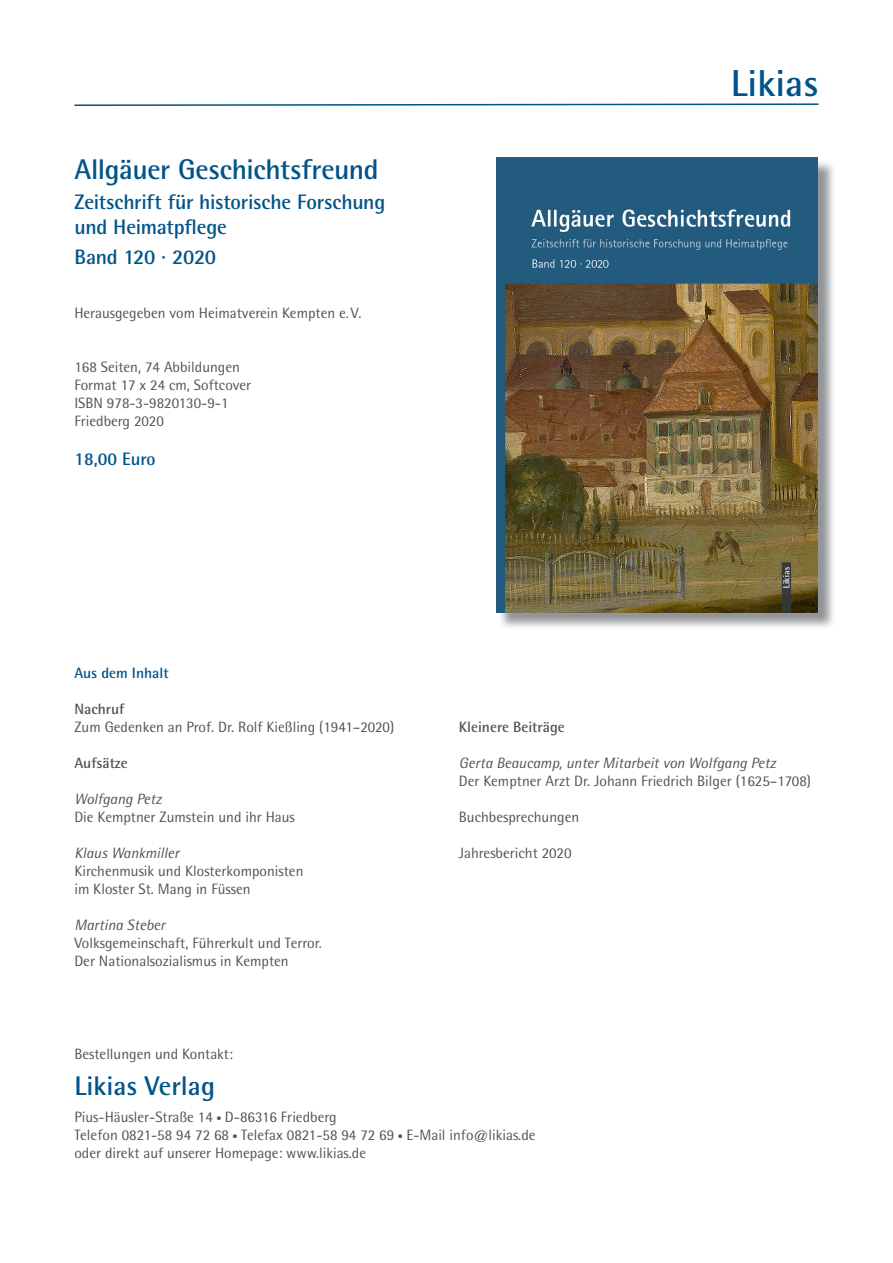
<style>
.page{position:relative;width:893px;height:1263px;background:#fff}
.page>*{position:absolute;margin:0;border:0;box-sizing:border-box;transform-origin:0 0}
.t1{font:700 37.5px "Rotis Semi Sans";color:#01548a}
.t2{font:700 28.5px "Rotis Semi Sans";letter-spacing:-.01em;color:#01548a}
.t3{font:700 27px "Rotis Semi Sans";color:#01548a}
.t4{font:700 21px/25.2px "Rotis Semi Sans";letter-spacing:-.01em;color:#01548a}
.t5{font:700 18px "Rotis Semi Sans";color:#01548a}
.t6{font:15px/18px "Rotis Semi Sans";color:#4f5456}
.t7{font:italic 15px "Rotis Semi Sans";color:#4f5456}
.t8{font:700 15px "Rotis Semi Sans";color:#4f5456}
.t9{font:700 15px "Rotis Semi Sans";color:#01548a}
.s1{font-weight:300;font-size:10.5px}
</style>
<div class="page">
<svg style="left:74px;top:103px;width:745px;height:3px"></svg>
<img style="left:498px;top:162px;width:336px;height:466px">
<img style="left:496px;top:158px;width:322px;height:454px">
<h2 class="t2" style="left:74px;top:152px;width:306px">Allgäuer Geschichtsfreund</h2>
<h3 class="t4" style="left:74px;top:189px;width:312px">Zeitschrift für historische Forschung und Heimatpflege</h3>
<h3 class="t4" style="left:74px;top:243px;width:143px">Band 120 · 2020</h3>
<p class="t6" style="left:74px;top:303px;width:289px">Herausgegeben vom Heimatverein Kempten e. V.</p>
<p class="t6" style="left:74px;top:357px;width:178px">168 Seiten, 74 Abbildungen<br>Format 17 x 24 cm, Softcover<br>ISBN 978-3-9820130-9-1<br>Friedberg 2020</p>
<p class="t5" style="left:74px;top:448px;width:83px">18,00 Euro</p>
<h1 class="t1" style="left:731px;top:60px;width:89px">Likias</h1>
<p class="t9" style="left:74px;top:664px;width:96px">Aus dem Inhalt</p>
<p class="t8" style="left:74px;top:700px;width:52px">Nachruf</p>
<p class="t6" style="left:74px;top:718px;width:321px">Zum Gedenken an Prof. Dr. Rolf Kießling (1941–2020)</p>
<p class="t8" style="left:74px;top:754px;width:55px">Aufsätze</p>
<p class="t7" style="left:74px;top:790px;width:89px">Wolfgang Petz</p>
<p class="t6" style="left:74px;top:808px;width:222px">Die Kemptner Zumstein und ihr Haus</p>
<p class="t7" style="left:74px;top:844px;width:106px">Klaus Wankmiller</p>
<p class="t6" style="left:74px;top:862px;width:231px">Kirchenmusik und Klosterkomponisten im Kloster St. Mang in Füssen</p>
<p class="t7" style="left:74px;top:916px;width:92px">Martina Steber</p>
<p class="t6" style="left:74px;top:934px;width:249px">Volksgemeinschaft, Führerkult und Terror.<br>Der Nationalsozialismus in Kempten</p>
<p class="t8" style="left:459px;top:718px;width:107px">Kleinere Beiträge</p>
<p class="t7" style="left:459px;top:754px;width:318px">Gerta Beaucamp, unter Mitarbeit von Wolfgang Petz</p>
<p class="t6" style="left:459px;top:772px;width:354px">Der Kemptner Arzt Dr. Johann Friedrich Bilger (1625–1708)</p>
<p class="t6" style="left:459px;top:808px;width:122px">Buchbesprechungen</p>
<p class="t6" style="left:459px;top:844px;width:114px">Jahresbericht 2020</p>
<p class="t6" style="left:74px;top:1044px;width:160px">Bestellungen und Kontakt:</p>
<h3 class="t3" style="left:74px;top:1069px;width:142px">Likias Verlag</h3>
<p class="t6" style="left:74px;top:1107px;width:463px">Pius-Häusler-Straße 14 <span class="s1">•</span> D-86316 Friedberg<br>Telefon 0821-58 94 72 68 <span class="s1">•</span> Telefax 0821-58 94 72 69 <span class="s1">•</span> E-Mail info@likias.de oder direkt auf unserer Homepage: www.likias.de</p>
</div>
